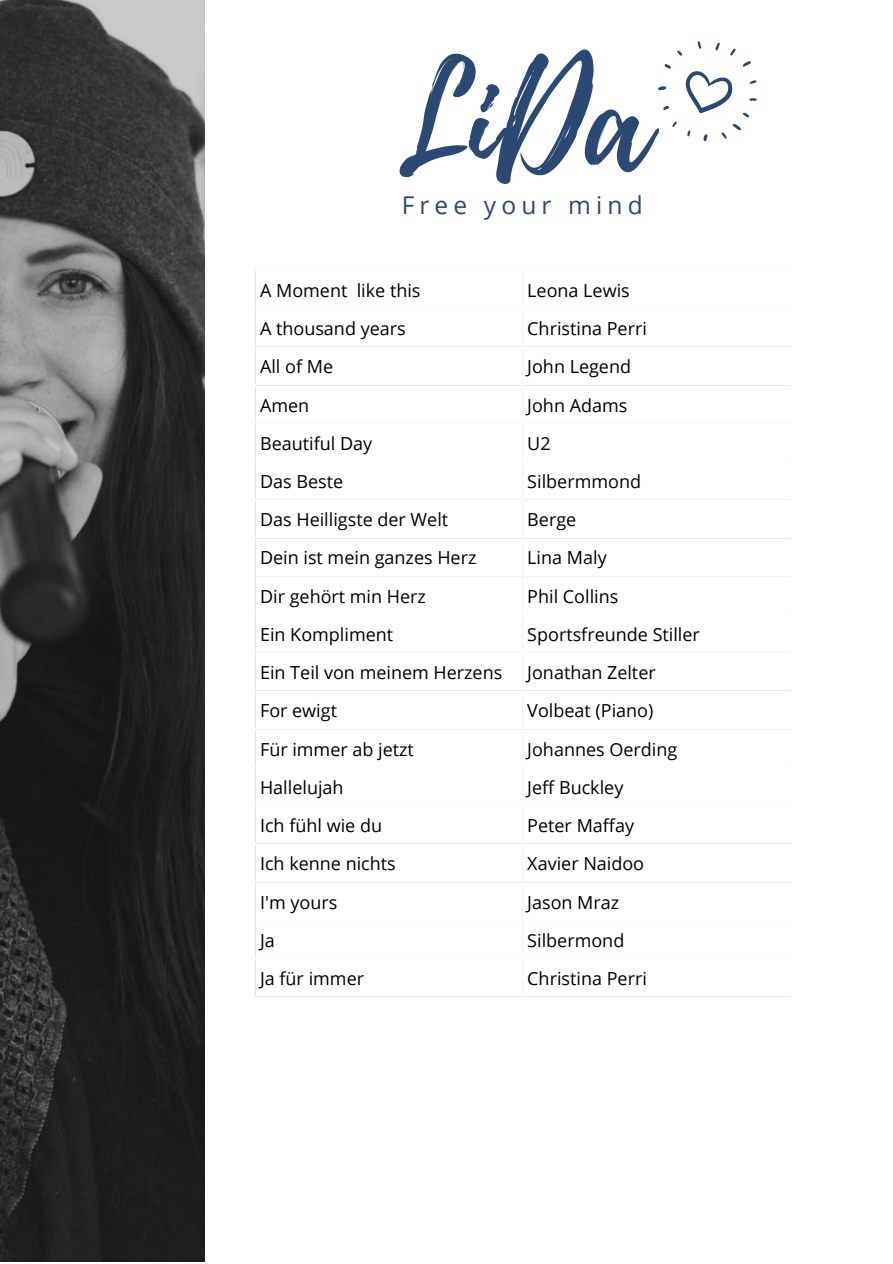
<style>
.page{position:relative;width:893px;height:1264px;background:#fff}
.page>*{position:absolute;margin:0;border:0;box-sizing:border-box;transform-origin:0 0}
.t1{font:145.5px "Playlist Script";color:#2b4972}
.t2{font:24.45px "Open Sans";letter-spacing:.21em;color:#2b4972}
.t3{font:18px "Open Sans";color:#000}
</style>
<div class="page">
<img style="left:0;top:0;width:205px;height:1261px">
<svg style="left:658px;top:41px;width:99px;height:100px"></svg>
<p class="t1" style="left:396px;top:16px;width:254px">LiDa</p>
<p class="t2" style="left:401px;top:188px;width:242px">Free your mind</p>
<p class="t3" style="left:260px;top:277px;width:162px">A Moment like this</p>
<p class="t3" style="left:527px;top:277px;width:104px">Leona Lewis</p>
<p class="t3" style="left:260px;top:316px;width:147px">A thousand years</p>
<p class="t3" style="left:527px;top:316px;width:121px">Christina Perri</p>
<p class="t3" style="left:260px;top:354px;width:75px">All of Me</p>
<p class="t3" style="left:527px;top:354px;width:105px">John Legend</p>
<p class="t3" style="left:260px;top:392px;width:51px">Amen</p>
<p class="t3" style="left:527px;top:392px;width:102px">John Adams</p>
<p class="t3" style="left:260px;top:430px;width:114px">Beautiful Day</p>
<p class="t3" style="left:527px;top:430px;width:25px">U2</p>
<p class="t3" style="left:260px;top:469px;width:85px">Das Beste</p>
<p class="t3" style="left:527px;top:469px;width:115px">Silbermmond</p>
<p class="t3" style="left:260px;top:507px;width:190px">Das Heilligste der Welt</p>
<p class="t3" style="left:527px;top:507px;width:50px">Berge</p>
<p class="t3" style="left:260px;top:545px;width:218px">Dein ist mein ganzes Herz</p>
<p class="t3" style="left:527px;top:545px;width:81px">Lina Maly</p>
<p class="t3" style="left:260px;top:583px;width:167px">Dir gehört min Herz</p>
<p class="t3" style="left:527px;top:583px;width:93px">Phil Collins</p>
<p class="t3" style="left:260px;top:621px;width:135px">Ein Kompliment</p>
<p class="t3" style="left:527px;top:621px;width:174px">Sportsfreunde Stiller</p>
<p class="t3" style="left:260px;top:660px;width:244px">Ein Teil von meinem Herzens</p>
<p class="t3" style="left:527px;top:660px;width:130px">Jonathan Zelter</p>
<p class="t3" style="left:260px;top:698px;width:78px">For ewigt</p>
<p class="t3" style="left:527px;top:698px;width:128px">Volbeat (Piano)</p>
<p class="t3" style="left:260px;top:736px;width:155px">Für immer ab jetzt</p>
<p class="t3" style="left:527px;top:736px;width:151px">Johannes Oerding</p>
<p class="t3" style="left:260px;top:774px;width:85px">Hallelujah</p>
<p class="t3" style="left:527px;top:774px;width:98px">Jeff Buckley</p>
<p class="t3" style="left:260px;top:812px;width:123px">Ich fühl wie du</p>
<p class="t3" style="left:527px;top:812px;width:108px">Peter Maffay</p>
<p class="t3" style="left:260px;top:851px;width:137px">Ich kenne nichts</p>
<p class="t3" style="left:527px;top:851px;width:118px">Xavier Naidoo</p>
<p class="t3" style="left:260px;top:889px;width:79px">I'm yours</p>
<p class="t3" style="left:527px;top:889px;width:93px">Jason Mraz</p>
<p class="t3" style="left:260px;top:927px;width:16px">Ja</p>
<p class="t3" style="left:527px;top:927px;width:98px">Silbermond</p>
<p class="t3" style="left:260px;top:965px;width:105px">Ja für immer</p>
<p class="t3" style="left:527px;top:965px;width:121px">Christina Perri</p>
</div>
